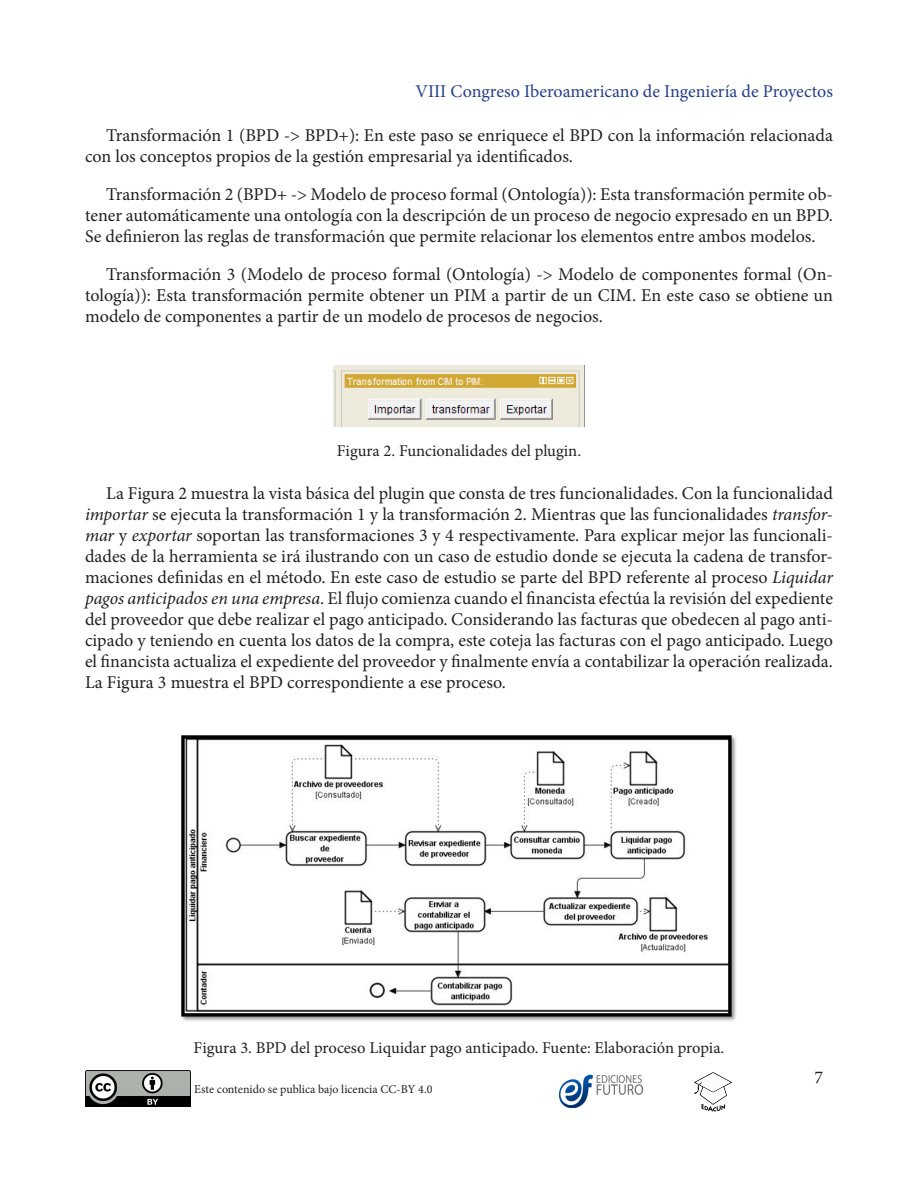
<style>
.page{position:relative;width:918px;height:1188px;background:#fff}
.page>*{position:absolute;margin:0;border:0;box-sizing:border-box;transform-origin:0 0}
.cuerpo{font:18px/21px "Minion Pro";color:#231f20;text-align:justify}
.t1{font:18px "Minion Pro";color:#253f8e}
.titulo_tabla{font:16.5px "Minion Pro";color:#231f20}
.t2{font:12px "Minion Pro";color:#231f20}
.s1{font-style:italic}
</style>
<div class="page">
<img style="left:85px;top:1070px;width:105px;height:37px">
<img style="left:560px;top:1074px;width:84px;height:33px">
<svg style="left:694px;top:1072px;width:39px;height:40px"></svg>
<img style="left:333px;top:366px;width:252px;height:60px">
<img style="left:181px;top:735px;width:555px;height:286px">
<p class="t1" style="left:415px;top:79px;width:419px">VIII Congreso Iberoamericano de Ingeniería de Proyectos</p>
<p class="cuerpo" style="left:85px;top:124px;width:749px;text-indent:21px">Transformación 1 (BPD -&gt; BPD+): En este paso se enriquece el BPD con la información relacionada con los conceptos propios de la gestión empresarial ya identificados.</p>
<p class="cuerpo" style="left:85px;top:183px;width:749px;text-indent:21px">Transformación 2 (BPD+ -&gt; Modelo de proceso formal (Ontología)): Esta transformación permite ob&shy;tener automáticamente una ontología con la descripción de un proceso de negocio expresado en un BPD.<br>Se definieron las reglas de transformación que permite relacionar los elementos entre ambos modelos.</p>
<p class="cuerpo" style="left:85px;top:263px;width:749px;text-indent:21px">Transformación 3 (Modelo de proceso formal (Ontología) -&gt; Modelo de componentes formal (On&shy;tología)): Esta transformación permite obtener un PIM a partir de un CIM. En este caso se obtiene un modelo de componentes a partir de un modelo de procesos de negocios.</p>
<p class="titulo_tabla" style="left:337px;top:439px;width:246px">Figura 2. Funcionalidades del plugin.</p>
<p class="cuerpo" style="left:85px;top:483px;width:749px;text-indent:21px">La Figura 2 muestra la vista básica del plugin que consta de tres funcionalidades. Con la funcionalidad <span class="s1">importar</span> se ejecuta la transformación 1 y la transformación 2. Mientras que las funcionalidades <span class="s1">transfor&shy;mar</span> y <span class="s1">exportar</span> soportan las transformaciones 3 y 4 respectivamente. Para explicar mejor las funcionali&shy;dades de la herramienta se irá ilustrando con un caso de estudio donde se ejecuta la cadena de transfor&shy;maciones definidas en el método. En este caso de estudio se parte del BPD referente al proceso <span class="s1">Liquidar pagos anticipados en una empresa</span>. El flujo comienza cuando el financista efectúa la revisión del expediente del proveedor que debe realizar el pago anticipado. Considerando las facturas que obedecen al pago anti&shy;cipado y teniendo en cuenta los datos de la compra, este coteja las facturas con el pago anticipado. Luego el financista actualiza el expediente del proveedor y finalmente envía a contabilizar la operación realizada.<br>La Figura 3 muestra el BPD correspondiente a ese proceso.</p>
<p class="titulo_tabla" style="left:194px;top:1036px;width:532px">Figura 3. BPD del proceso Liquidar pago anticipado. Fuente: Elaboración propia.</p>
<p class="t2" style="left:194px;top:1081px;width:240px">Este contenido se publica bajo licencia CC-BY 4.0</p>
<p class="cuerpo" style="left:814px;top:1067px;width:10px">7</p>
</div>
